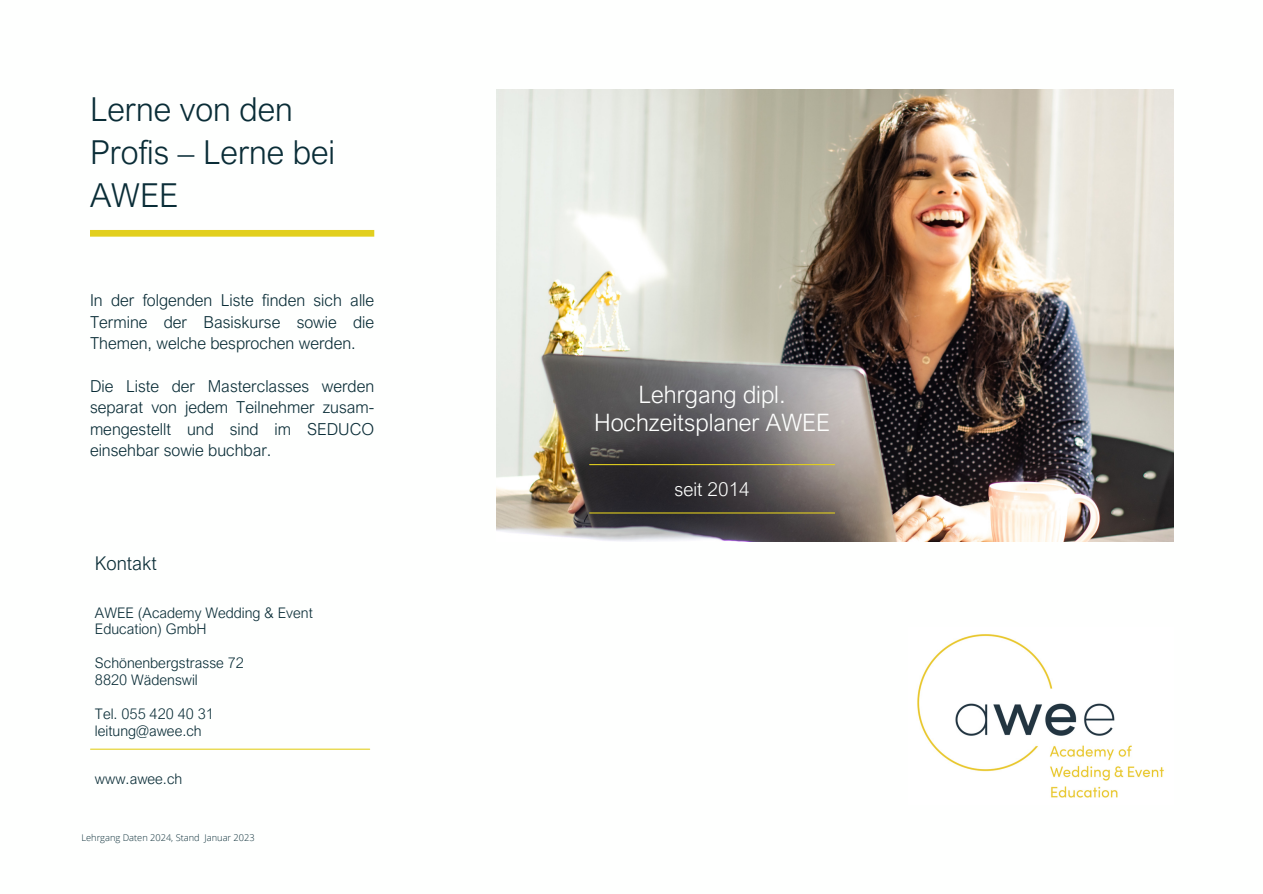
<style>
.page{position:relative;width:1263px;height:894px;background:#fff}
.page>*{position:absolute;margin:0;border:0;box-sizing:border-box;transform-origin:0 0}
.t1{font:300 33px/42.8px "Arial Nova";color:#0a2d37}
.t2{font:300 24px/28.2px "Arial Nova";color:#fefffe;text-align:center}
.t3{font:300 18.9px "Arial Nova";color:#fefffe}
.t4{font:300 18.9px "Arial Nova";color:#0a2d37}
.t5{font:300 16.5px/21.3px "Arial Nova";color:#0a2d37;text-align:justify}
.t6{font:300 14.55px/16.8px "Arial Nova";color:#0a2d37}
.t7{font:300 9.3px "Open Sans";color:#0a2d37}
</style>
<div class="page">
<img style="left:496px;top:89px;width:678px;height:453px">
<hr style="left:590px;top:464px;width:245px;height:1px;background:#e2cf1e">
<hr style="left:590px;top:512px;width:245px;height:1px;background:#e2cf1e">
<hr style="left:91px;top:748px;width:279px;height:1px;background:#e2cf1e">
<div style="left:90px;top:230px;width:284px;height:6px;background:#e2cf1e"></div>
<img style="left:917px;top:634px;width:247px;height:164px">
<p class="t1" style="left:90px;top:88px;width:246px">Lerne von den<br>Profis – Lerne bei<br>AWEE</p>
<p class="t5" style="left:90px;top:289px;width:286px">In der folgenden Liste finden sich alle Termine der Basiskurse sowie die Themen, welche besprochen werden.</p>
<h2 class="t5" style="left:90px;top:375px;width:286px">Die Liste der Masterclasses werden separat von jedem Teilnehmer zusam&shy;mengestellt und sind im SEDUCO einsehbar sowie buchbar.</h2>
<h3 class="t4" style="left:95px;top:551px;width:64px">Kontakt</h3>
<h5 class="t6" style="left:95px;top:603px;width:219px">AWEE (Academy Wedding &amp; Event<br>Education) GmbH</h5>
<h5 class="t6" style="left:95px;top:654px;width:150px">Schönenbergstrasse 72<br>8820 Wädenswil</h5>
<h5 class="t6" style="left:95px;top:704px;width:120px">Tel. 055 420 40 31 leitung@awee.ch</h5>
<h5 class="t6" style="left:95px;top:769px;width:89px">www.awee.ch</h5>
<p class="t7" style="left:81px;top:831px;width:175px">Lehrgang Daten 2024, Stand Januar 2023</p>
<h4 class="t2" style="left:594px;top:379px;width:238px">Lehrgang dipl.<br>Hochzeitsplaner AWEE</h4>
<h4 class="t3" style="left:674px;top:477px;width:77px">seit 2014</h4>
</div>
